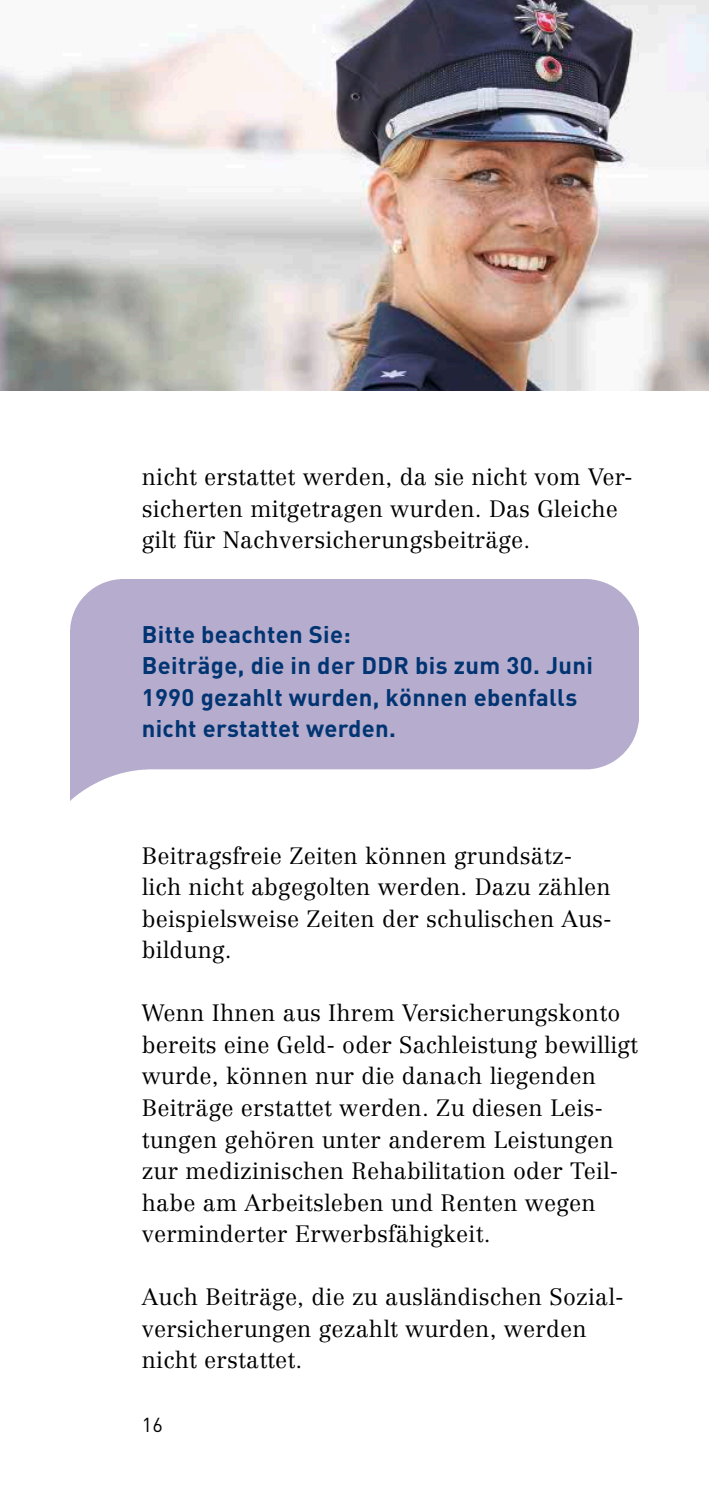
<style>
.page{position:relative;width:709px;height:1489px;background:#fff}
.page>*{position:absolute;margin:0;border:0;box-sizing:border-box;transform-origin:0 0}
.t1{font:700 23.75px/31.5px "DIN";letter-spacing:.015em;color:#003472}
.t2{font:300 23.25px/31.5px "Centennial";letter-spacing:.01em;color:#000}
.t3{font:20px "DIN";color:#000}
</style>
<div class="page">
<img style="left:0;top:0;width:709px;height:390px">
<p class="t2" style="left:142px;top:461px;width:492px">nicht erstattet werden, da sie nicht vom Ver&shy;sicherten mitgetragen wurden. Das Gleiche gilt für Nachversicherungsbeiträge.</p>
<h3 class="t1" style="left:142px;top:617px;width:210px">Bitte beachten Sie:</h3>
<p class="t1" style="left:142px;top:649px;width:453px">Beiträge, die in der DDR bis zum 30. Juni<br>1990 gezahlt wurden, können ebenfalls nicht erstattet werden.</p>
<p class="t2" style="left:142px;top:839px;width:471px">Beitragsfreie Zeiten können grundsätz&shy;lich nicht abgegolten werden. Dazu zählen beispielsweise Zeiten der schulischen Aus&shy;bildung.</p>
<p class="t2" style="left:142px;top:997px;width:497px">Wenn Ihnen aus Ihrem Versicherungskonto bereits eine Geld- oder Sachleistung bewilligt wurde, können nur die danach liegenden Beiträge erstattet werden. Zu diesen Leis&shy;tungen gehören unter anderem Leistungen zur medizinischen Rehabilitation oder Teil&shy;habe am Arbeitsleben und Renten wegen verminderter Erwerbsfähigkeit.</p>
<p class="t2" style="left:142px;top:1281px;width:483px">Auch Beiträge, die zu ausländischen Sozial&shy;versicherungen gezahlt wurden, werden nicht erstattet.</p>
<p class="t3" style="left:142px;top:1411px;width:23px">16</p>
</div>
